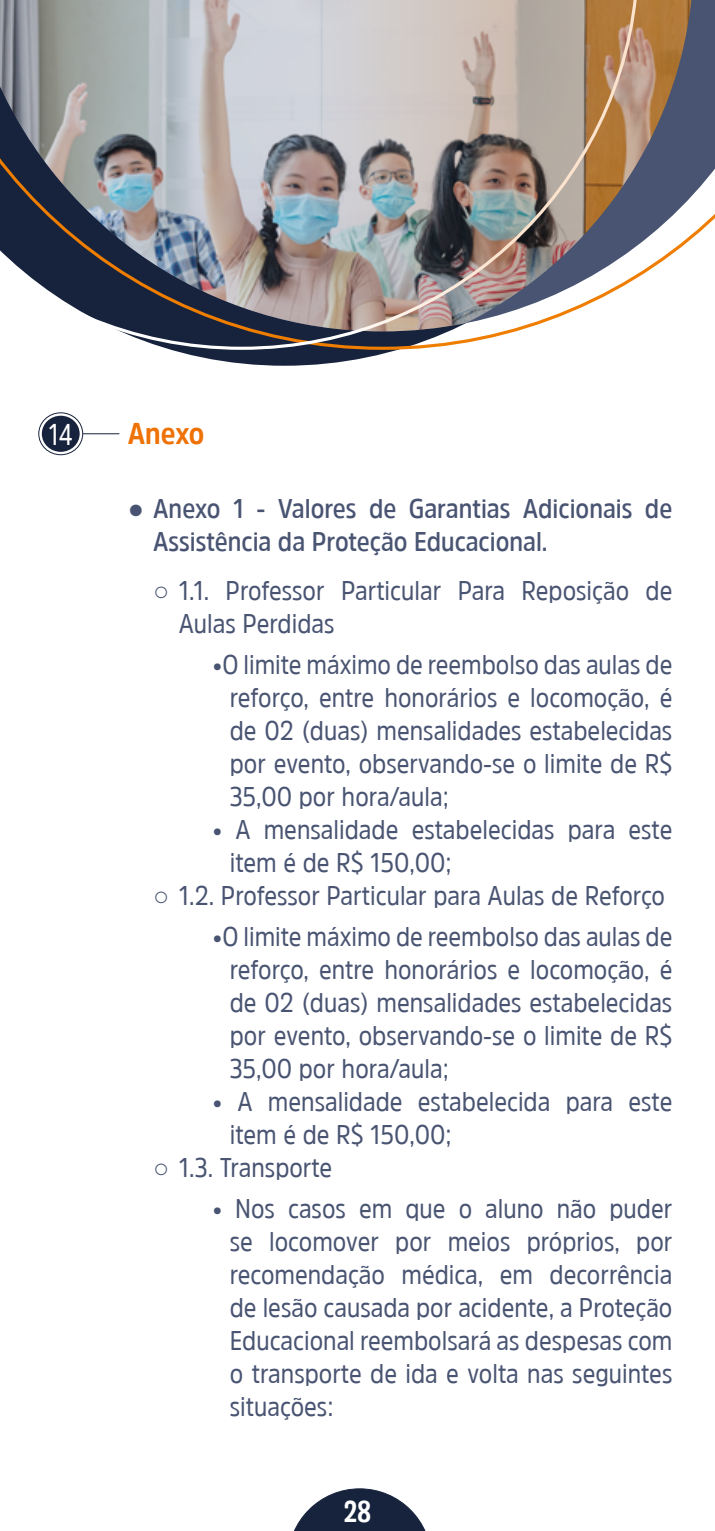
<style>
.page{position:relative;width:715px;height:1531px;background:#fff}
.page>*{position:absolute;margin:0;border:0;box-sizing:border-box;transform-origin:0 0}
.t1{font:700 30px "Amsi Pro Narw";color:#ee7205}
.t2{font:700 30px "Amsi Pro Cond";color:#fff}
.t3{font:30px "Amsi Pro Cond";color:#fff}
.t4{font:27px/33px "Amsi Pro Narw";color:#495472}
.t5{font:600 27px/32.4px "Amsi Pro Narw";color:#495472}
.s1{font-family:"Arial";font-weight:700}
.s2{font-family:"Arial";font-weight:900}
</style>
<div class="page">
<svg style="left:294px;top:1488px;width:132px;height:43px"></svg>
<svg style="left:172px;top:350px;width:225px;height:16px;fill:#17233d"></svg>
<svg style="left:693px;top:0;width:21px;height:238px"></svg>
<svg style="left:119px;top:331px;width:398px;height:19px"></svg>
<img style="left:0;top:0;width:693px;height:331px">
<hr style="left:83px;top:433px;width:36px;height:1px;background:#17233d">
<div style="left:38px;top:412px;width:45px;height:43px;border:1px solid #17233d;border-radius:50%"></div>
<div style="left:42px;top:416px;width:38px;height:36px;background:#17233d;border-radius:50%"></div>
<p class="t3" style="left:49px;top:413px;width:25px">14</p>
<p class="t1" style="left:128px;top:412px;width:78px">Anexo</p>
<p class="t5" style="left:153px;top:492px;width:520px;text-indent:-26px"><span class="s1">●</span> Anexo 1 - Valores de Garantias Adicionais de<br>Assistência da Proteção Educacional.</p>
<p class="t4" style="left:179px;top:574px;width:495px;text-indent:-26px"><span class="s2">○</span> 1.1. Professor Particular Para Reposição de<br>Aulas Perdidas</p>
<p class="t4" style="left:230px;top:647px;width:444px;text-align:justify;text-indent:-17px">• O limite máximo de reembolso das aulas de reforço, entre honorários e locomoção, é de 02 (duas) mensalidades estabelecidas por evento, observando-se o limite de R$ 35,00 por hora/aula;</p>
<p class="t4" style="left:230px;top:812px;width:444px;text-indent:-17px">• A mensalidade estabelecidas para este item é de R$ 150,00;</p>
<p class="t4" style="left:153px;top:878px;width:513px"><span class="s2">○</span> 1.2. Professor Particular para Aulas de Reforço</p>
<p class="t4" style="left:230px;top:919px;width:444px;text-align:justify;text-indent:-17px">• O limite máximo de reembolso das aulas de reforço, entre honorários e locomoção, é de 02 (duas) mensalidades estabelecidas por evento, observando-se o limite de R$ 35,00 por hora/aula;</p>
<p class="t4" style="left:230px;top:1084px;width:444px;text-indent:-17px">• A mensalidade estabelecida para este item é de R$ 150,00;</p>
<p class="t4" style="left:153px;top:1150px;width:180px"><span class="s2">○</span> 1.3. Transporte</p>
<p class="t4" style="left:230px;top:1191px;width:444px;text-align:justify;text-indent:-17px">• Nos casos em que o aluno não puder se locomover por meios próprios, por recomendação médica, em decorrência de lesão causada por acidente, a Proteção Educacional reembolsará as despesas com o transporte de ida e volta nas seguintes situações:</p>
<p class="t2" style="left:343px;top:1490px;width:29px">28</p>
</div>
